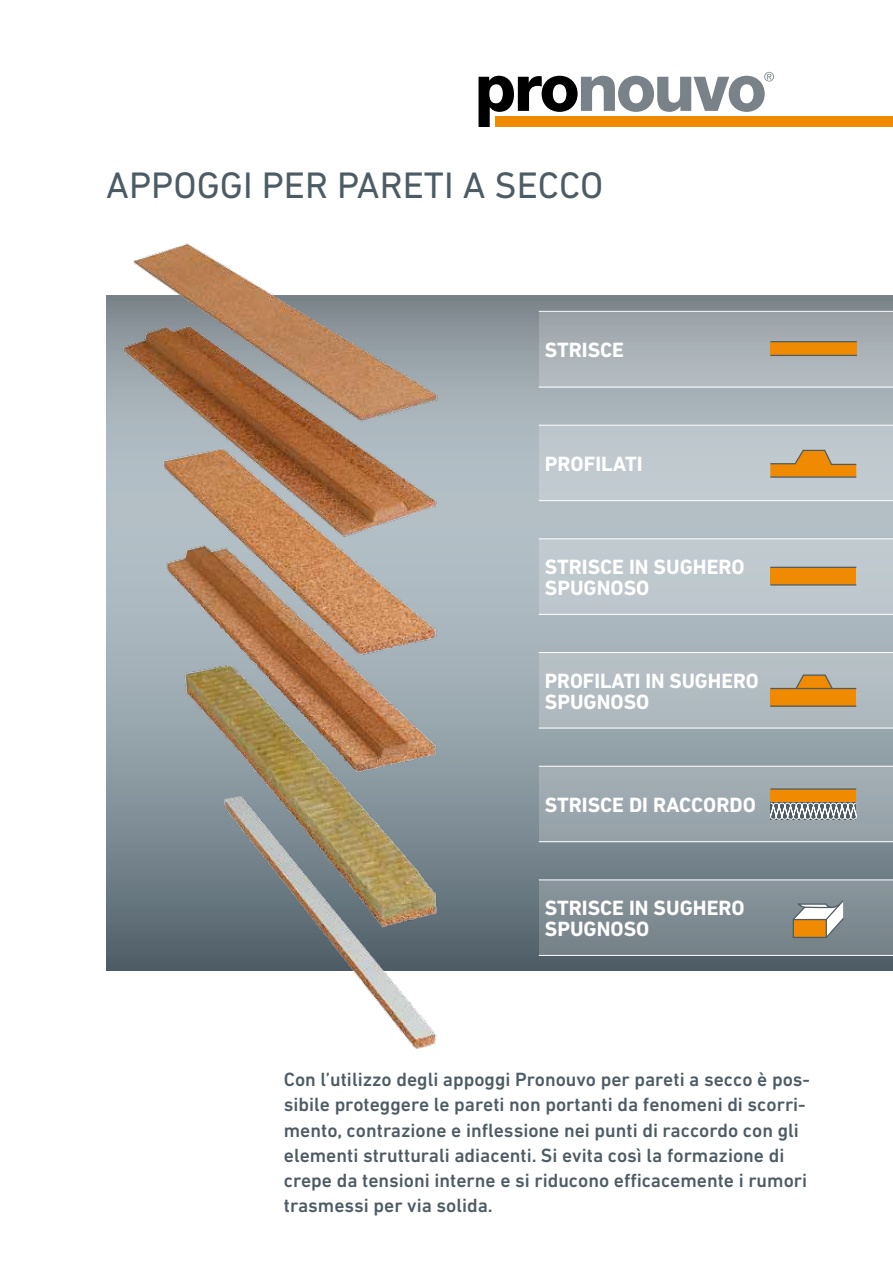
<style>
.page{position:relative;width:893px;height:1263px;background:#fff}
.page>*{position:absolute;margin:0;border:0;box-sizing:border-box;transform-origin:0 0}
.t1{font:37.5px "DIN Next LT Pro";color:#4d5c64}
.t2{font:700 21px/21px "DIN Next LT Pro";color:#fff}
.t3{font:500 19.5px/25.2px "DIN Next LT Pro";color:#4d5c64}
</style>
<div class="page">
<div style="left:495px;top:116px;width:398px;height:11px;background:#f08a00"></div>
<svg style="left:478px;top:72px;width:296px;height:55px"></svg>
<svg style="left:469px;top:295px;width:424px;height:676px;background:#94a1a8"></svg>
<hr style="left:539px;top:311px;width:354px;height:1px;background:#fff">
<hr style="left:539px;top:387px;width:354px;height:1px;background:#fff">
<div style="left:539px;top:312px;width:354px;height:75px;background:linear-gradient(to right,#a8b1b6,#a8b0b5)"></div>
<svg style="left:769px;top:341px;width:88px;height:20px;background:#ca8f3c"></svg>
<hr style="left:539px;top:425px;width:354px;height:1px;background:#fff">
<div style="left:539px;top:426px;width:354px;height:75px;background:#c0c9cf"></div>
<svg style="left:770px;top:449px;width:87px;height:29px"></svg>
<hr style="left:539px;top:538px;width:354px;height:1px;background:#fff">
<div style="left:539px;top:539px;width:354px;height:76px;background:#bec9ce"></div>
<svg style="left:770px;top:566px;width:87px;height:20px;background:#d8881a"></svg>
<hr style="left:539px;top:652px;width:354px;height:1px;background:#fff">
<div style="left:539px;top:653px;width:354px;height:75px;background:#b1bcc2"></div>
<svg style="left:770px;top:674px;width:87px;height:33px"></svg>
<hr style="left:539px;top:766px;width:354px;height:1px;background:#fff">
<div style="left:539px;top:767px;width:354px;height:75px;background:#9ca8ae"></div>
<svg style="left:770px;top:788px;width:87px;height:32px;background:#b89664"></svg>
<hr style="left:539px;top:879px;width:354px;height:1px;background:#fff">
<div style="left:539px;top:880px;width:354px;height:76px;background:#7f8c93"></div>
<svg style="left:792px;top:900px;width:52px;height:38px"></svg>
<img style="left:106px;top:243px;width:363px;height:806px">
<h1 class="t1" style="left:106px;top:164px;width:499px">APPOGGI PER PARETI A SECCO</h1>
<p class="t2" style="left:545px;top:339px;width:81px">STRISCE</p>
<p class="t2" style="left:545px;top:453px;width:99px">PROFILATI</p>
<p class="t2" style="left:545px;top:556px;width:201px">STRISCE IN SUGHERO<br>SPUGNOSO</p>
<p class="t2" style="left:545px;top:670px;width:215px">PROFILATI IN SUGHERO<br>SPUGNOSO</p>
<p class="t2" style="left:545px;top:794px;width:213px">STRISCE DI RACCORDO</p>
<p class="t2" style="left:545px;top:897px;width:201px">STRISCE IN SUGHERO<br>SPUGNOSO</p>
<p class="t3" style="left:284px;top:1067px;width:528px">Con l’utilizzo degli appoggi Pronouvo per pareti a secco è pos&shy;sibile proteggere le pareti non portanti da fenomeni di scorri&shy;mento, contrazione e inflessione nei punti di raccordo con gli elementi strutturali adiacenti. Si evita così la formazione di crepe da tensioni interne e si riducono efficacemente i rumori trasmessi per via solida.</p>
</div>
